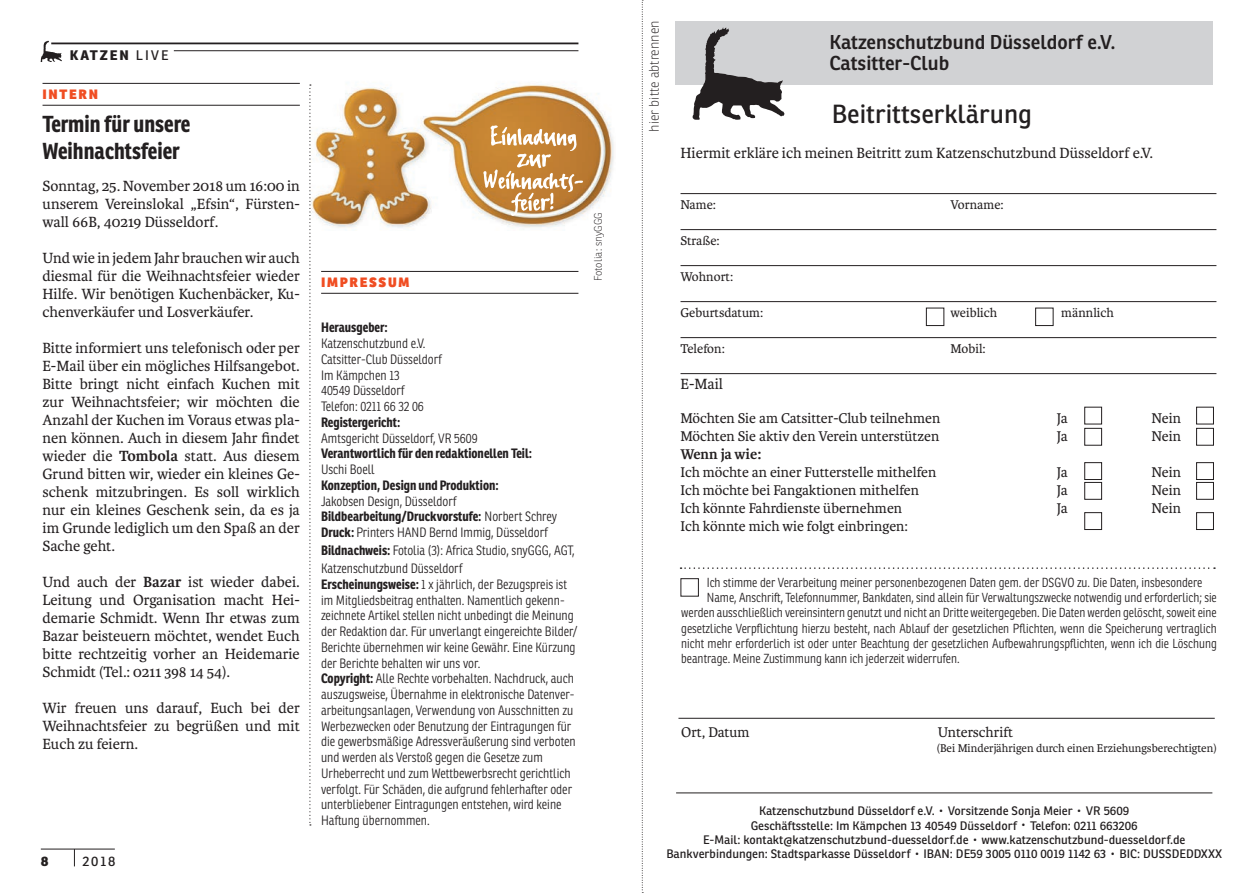
<style>
.page{position:relative;width:1259px;height:893px;background:#fff}
.page>*{position:absolute;margin:0;border:0;box-sizing:border-box;transform-origin:0 0}
.t1{font:25.5px "Ronnia";color:#231f20}
.t2{font:700 22.5px/27px "Ronnia Cond";color:#231f20}
.t3{font:600 19.5px/21px "Ronnia";color:#231f20}
.t4{font:15.75px/18px "Karmina";color:#231f20;text-align:justify}
.t5{font:15px "Karmina";color:#231f20}
.t6{font:700 15px "Karmina";color:#231f20}
.t7{font:13.5px "Karmina";color:#231f20}
.t8{font:100 13.5px "Ronnia";color:#231f20}
.t9{font:800 13.5px "Ronnia";letter-spacing:.14em;color:#231f20}
.t10{font:13.5px "Ronnia";color:#231f20}
.t11{font:300 13.2px/15.8px "Ronnia Cond";color:#231f20}
.t12{font:700 13.2px "Ronnia Cond";color:#231f20}
.t13{font:800 13.2px "Ronnia Basic";letter-spacing:.13em;color:#f04d22}
.t14{font:300 12.75px "Ronnia Cond";color:#231f20}
.t15{font:12px/14.4px "Ronnia";color:#231f20;text-align:center}
.t16{font:12px "Karmina";color:#231f20}
.t17{font:100 10.5px "Ronnia";color:#231f20}
.s1{font-weight:400}
.s2{font-weight:700}
.s3{font-size:9px}
</style>
<div class="page">
<hr style="left:51px;top:43px;width:527px;height:1px;background:#231f20">
<hr style="left:174px;top:50px;width:404px;height:1px;background:#231f20">
<hr style="left:41px;top:849px;width:74px;height:1px;background:#231f20">
<svg style="left:74px;top:849px;width:1px;height:17px"></svg>
<svg style="left:41px;top:41px;width:21px;height:21px"></svg>
<img style="left:311px;top:84px;width:303px;height:144px">
<svg style="left:483px;top:125px;width:100px;height:91px"></svg>
<svg style="left:309px;top:84px;width:2px;height:741px"></svg>
<hr style="left:321px;top:271px;width:257px;height:1px;background:#231f20">
<hr style="left:321px;top:293px;width:257px;height:1px;background:#231f20">
<div style="left:675px;top:21px;width:538px;height:63px;background:#d1d2d4"></div>
<svg style="left:692px;top:28px;width:92px;height:92px"></svg>
<hr style="left:680px;top:193px;width:536px;height:1px;background:#231f20">
<hr style="left:680px;top:229px;width:536px;height:1px;background:#231f20">
<hr style="left:680px;top:265px;width:536px;height:1px;background:#231f20">
<hr style="left:680px;top:301px;width:536px;height:1px;background:#231f20">
<hr style="left:680px;top:337px;width:536px;height:1px;background:#231f20">
<hr style="left:680px;top:373px;width:536px;height:1px;background:#231f20">
<div style="left:926px;top:308px;width:18px;height:18px;border:1px solid #231f20"></div>
<div style="left:1035px;top:308px;width:18px;height:18px;border:1px solid #231f20"></div>
<div style="left:1084px;top:407px;width:18px;height:17px;border:1px solid #231f20"></div>
<div style="left:1084px;top:428px;width:18px;height:18px;border:1px solid #231f20"></div>
<div style="left:1084px;top:462px;width:18px;height:18px;border:1px solid #231f20"></div>
<div style="left:1084px;top:482px;width:18px;height:18px;border:1px solid #231f20"></div>
<div style="left:1084px;top:512px;width:18px;height:18px;border:1px solid #231f20"></div>
<div style="left:1196px;top:428px;width:17px;height:18px;border:1px solid #231f20"></div>
<div style="left:1196px;top:462px;width:17px;height:18px;border:1px solid #231f20"></div>
<div style="left:1196px;top:482px;width:17px;height:18px;border:1px solid #231f20"></div>
<div style="left:1196px;top:512px;width:17px;height:18px;border:1px solid #231f20"></div>
<hr style="left:678px;top:718px;width:536px;height:1px;background:#231f20">
<svg style="left:642px;top:0;width:1px;height:893px"></svg>
<hr style="left:43px;top:83px;width:257px;height:1px;background:#231f20">
<hr style="left:43px;top:105px;width:257px;height:1px;background:#231f20">
<hr style="left:676px;top:793px;width:536px;height:1px;background:#231f20">
<div style="left:680px;top:578px;width:19px;height:18px;border:1px solid #231f20"></div>
<svg style="left:680px;top:567px;width:535px;height:2px"></svg>
<p class="t9" style="left:70px;top:47px;width:100px">KATZEN <span class="s1">LIVE</span></p>
<p class="t13" style="left:43px;top:85px;width:57px">INTERN</p>
<h2 class="t2" style="left:43px;top:110px;width:149px">Termin für unsere<br>Weihnachtsfeier</h2>
<p class="t4" style="left:43px;top:177px;width:259px">Sonntag, 25. November 2018 um 16:00 in unserem Vereinslokal „Efsin“, Fürsten&shy;wall 66B, 40219 Düsseldorf.</p>
<p class="t4" style="left:43px;top:249px;width:259px">Und wie in jedem Jahr brauchen wir auch diesmal für die Weihnachtsfeier wieder Hilfe. Wir benötigen Kuchenbäcker, Ku&shy;chenverkäufer und Losverkäufer.</p>
<p class="t4" style="left:43px;top:339px;width:259px">Bitte informiert uns telefonisch oder per E-Mail über ein mögliches Hilfsangebot.<br>Bitte bringt nicht einfach Kuchen mit zur Weihnachtsfeier; wir möchten die Anzahl der Kuchen im Voraus etwas pla&shy;nen können. Auch in diesem Jahr findet wieder die <span class="s2">Tombola</span> statt. Aus diesem Grund bitten wir, wieder ein kleines Ge&shy;schenk mitzubringen. Es soll wirklich nur ein kleines Geschenk sein, da es ja im Grunde lediglich um den Spaß an der Sache geht.</p>
<p class="t4" style="left:43px;top:573px;width:259px">Und auch der <span class="s2">Bazar</span> ist wieder dabei.<br>Leitung und Organisation macht Hei&shy;demarie Schmidt. Wenn Ihr etwas zum Bazar beisteuern möchtet, wendet Euch bitte rechtzeitig vorher an Heidemarie Schmidt (Tel.: 0211 398 14 54).</p>
<p class="t4" style="left:43px;top:699px;width:259px">Wir freuen uns darauf, Euch bei der Weihnachtsfeier zu begrüßen und mit Euch zu feiern.</p>
<p class="t9" style="left:41px;top:852px;width:9px">8</p>
<p class="t10" style="left:82px;top:852px;width:35px">2018</p>
<p class="t13" style="left:321px;top:273px;width:90px">IMPRESSUM</p>
<p class="t12" style="left:321px;top:319px;width:68px">Herausgeber:</p>
<p class="t11" style="left:321px;top:336px;width:122px">Katzenschutzbund e.V.<br>Catsitter-Club Düsseldorf<br>Im Kämpchen 13<br>40549 Düsseldorf<br>Telefon: 0211 66 32 06</p>
<p class="t12" style="left:321px;top:414px;width:81px">Registergericht:</p>
<p class="t11" style="left:321px;top:430px;width:158px">Amtsgericht Düsseldorf, VR 5609</p>
<p class="t12" style="left:321px;top:445px;width:213px">Verantwortlich für den redaktionellen Teil:</p>
<p class="t11" style="left:321px;top:461px;width:55px">Uschi Boell</p>
<p class="t12" style="left:321px;top:477px;width:179px">Konzeption, Design und Produktion:</p>
<p class="t11" style="left:321px;top:493px;width:237px">Jakobsen Design, Düsseldorf<br><span class="s2">Bildbearbeitung/Druckvorstufe:</span> Norbert Schrey<br><span class="s2">Druck:</span> Printers HAND Bernd Immig, Düsseldorf</p>
<p class="t11" style="left:321px;top:541px;width:255px;line-height:18px"><span class="s2">Bildnachweis:</span> Fotolia (3): Africa Studio, snyGGG, AGT,<br>Katzenschutzbund Düsseldorf</p>
<p class="t11" style="left:321px;top:576px;width:258px"><span class="s2">Erscheinungsweise:</span> 1 x jährlich, der Bezugspreis ist im Mitgliedsbeitrag enthalten. Namentlich gekenn&shy;zeichnete Artikel stellen nicht unbedingt die Meinung der Redaktion dar. Für unverlangt eingereichte Bilder/ Berichte übernehmen wir keine Gewähr. Eine Kürzung der Berichte behalten wir uns vor.<br><span class="s2">Copyright:</span> Alle Rechte vorbehalten. Nachdruck, auch auszugsweise, Übernahme in elektronische Datenver&shy;arbeitungsanlagen, Verwendung von Ausschnitten zu Werbezwecken oder Benutzung der Eintragungen für die gewerbsmäßige Adressveräußerung sind verboten und werden als Verstoß gegen die Gesetze zum Urheberrecht und zum Wettbewerbsrecht gerichtlich verfolgt. Für Schäden, die aufgrund fehlerhafter oder unterbliebener Eintragungen entstehen, wird keine Haftung übernommen.</p>
<p class="t17" style="left:592px;top:281px;width:69px;rotate:-90deg">Fotolia: snyGGG</p>
<p class="t8" style="left:646px;top:132px;width:113px;rotate:-90deg">hier bitte abtrennen</p>
<h3 class="t3" style="left:829px;top:32px;width:288px">Katzenschutzbund Düsseldorf e.V.<br>Catsitter-Club</h3>
<h1 class="t1" style="left:832px;top:98px;width:202px">Beitrittserklärung</h1>
<p class="t4" style="left:680px;top:144px;width:474px">Hiermit erkläre ich meinen Beitritt zum Katzenschutzbund Düsseldorf e.V.</p>
<p class="t7" style="left:680px;top:197px;width:37px">Name:</p>
<p class="t7" style="left:950px;top:197px;width:55px">Vorname:</p>
<p class="t7" style="left:680px;top:233px;width:41px">Straße:</p>
<p class="t7" style="left:680px;top:269px;width:54px">Wohnort:</p>
<p class="t7" style="left:680px;top:305px;width:84px">Geburtsdatum:</p>
<p class="t7" style="left:950px;top:305px;width:53px">weiblich ☐</p>
<p class="t7" style="left:1061px;top:305px;width:59px">männlich ☐</p>
<p class="t7" style="left:680px;top:341px;width:46px">Telefon:</p>
<p class="t7" style="left:950px;top:341px;width:37px">Mobil:</p>
<p class="t4" style="left:680px;top:375px;width:44px">E-Mail</p>
<p class="t5" style="left:680px;top:410px;width:261px">Möchten Sie am Catsitter-Club teilnehmen</p>
<p class="t5" style="left:1057px;top:410px;width:12px">Ja</p>
<p class="t5" style="left:1151px;top:410px;width:31px">Nein</p>
<p class="t5" style="left:680px;top:428px;width:260px">Möchten Sie aktiv den Verein unterstützen</p>
<p class="t5" style="left:1057px;top:428px;width:12px">Ja</p>
<p class="t5" style="left:1151px;top:428px;width:31px">Nein</p>
<p class="t6" style="left:680px;top:446px;width:82px">Wenn ja wie:</p>
<p class="t5" style="left:680px;top:464px;width:257px">Ich möchte an einer Futterstelle mithelfen</p>
<p class="t5" style="left:1057px;top:464px;width:12px">Ja</p>
<p class="t5" style="left:1151px;top:464px;width:31px">Nein</p>
<p class="t5" style="left:680px;top:482px;width:240px">Ich möchte bei Fangaktionen mithelfen</p>
<p class="t5" style="left:1057px;top:482px;width:12px">Ja</p>
<p class="t5" style="left:1151px;top:482px;width:31px">Nein</p>
<p class="t5" style="left:680px;top:500px;width:223px">Ich könnte Fahrdienste übernehmen</p>
<p class="t5" style="left:1057px;top:500px;width:12px">Ja</p>
<p class="t5" style="left:1151px;top:500px;width:31px">Nein</p>
<p class="t5" style="left:680px;top:518px;width:229px">Ich könnte mich wie folgt einbringen:</p>
<p class="t14" style="left:707px;top:575px;width:497px">Ich stimme der Verarbeitung meiner personenbezogenen Daten gem. der DSGVO zu. Die Daten, insbesondere</p>
<p class="t14" style="left:707px;top:590px;width:511px">Name, Anschrift, Telefonnummer, Bankdaten, sind allein für Verwaltungszwecke notwendig und erforderlich; sie</p>
<p class="t14" style="left:681px;top:605px;width:537px">werden ausschließlich vereinsintern genutzt und nicht an Dritte weitergegeben. Die Daten werden gelöscht, soweit eine</p>
<p class="t14" style="left:681px;top:621px;width:537px">gesetzliche Verpflichtung hierzu besteht, nach Ablauf der gesetzlichen Pflichten, wenn die Speicherung vertraglich</p>
<p class="t14" style="left:681px;top:636px;width:537px">nicht mehr erforderlich ist oder unter Beachtung der gesetzlichen Aufbewahrungspflichten, wenn ich die Löschung</p>
<p class="t14" style="left:681px;top:651px;width:280px">beantrage. Meine Zustimmung kann ich jederzeit widerrufen.</p>
<p class="t5" style="left:681px;top:724px;width:70px">Ort, Datum</p>
<p class="t5" style="left:937px;top:724px;width:77px">Unterschrift</p>
<p class="t16" style="left:937px;top:741px;width:281px">(Bei Minderjährigen durch einen Erziehungsberechtigten)</p>
<p class="t15" style="left:666px;top:804px;width:557px">Katzenschutzbund Düsseldorf e.V. <span class="s3">•</span> Vorsitzende Sonja Meier <span class="s3">•</span> VR 5609<br>Geschäftsstelle: Im Kämpchen 13 40549 Düsseldorf <span class="s3">•</span> Telefon: 0211 663206<br>E-Mail: kontakt@katzenschutzbund-duesseldorf.de <span class="s3">•</span> www.katzenschutzbund-duesseldorf.de Bankverbindungen: Stadtsparkasse Düsseldorf <span class="s3">•</span> IBAN: DE59 3005 0110 0019 1142 63 <span class="s3">•</span> BIC: DUSSDEDDXXX</p>
</div>
